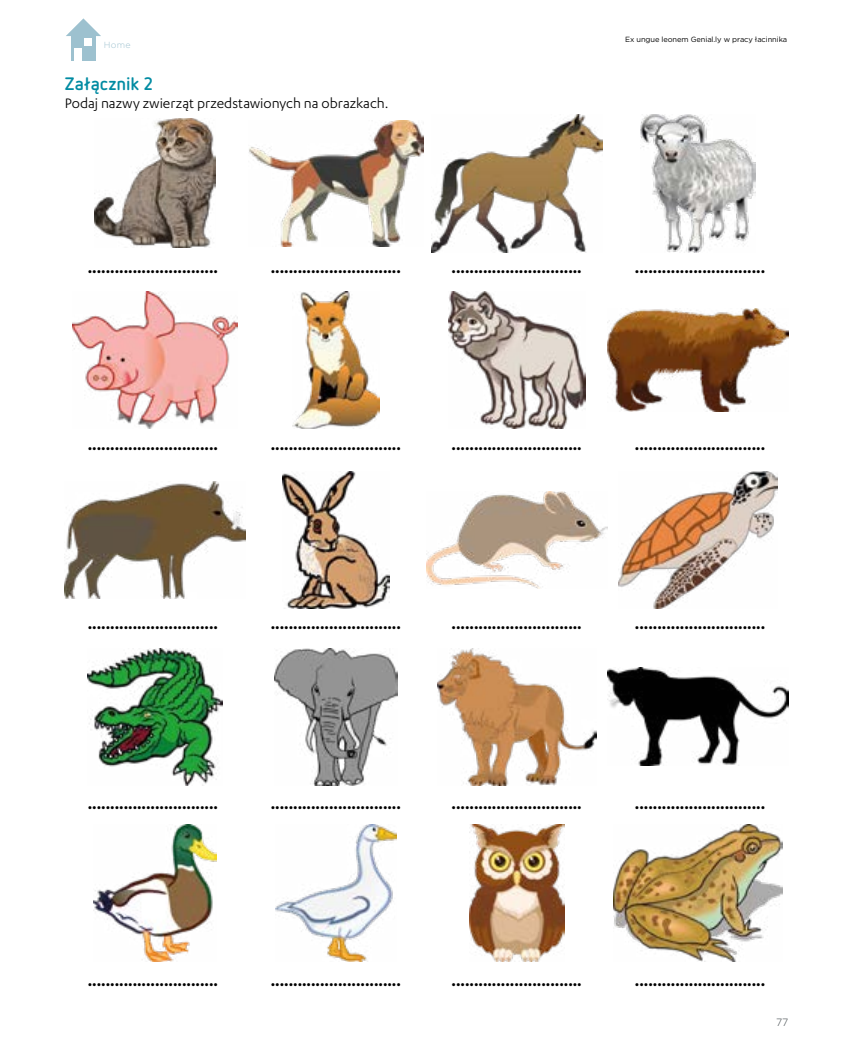
<style>
.page{position:relative;width:851px;height:1063px;background:#fff}
.page>*{position:absolute;margin:0;border:0;box-sizing:border-box;transform-origin:0 0}
.t1{font:700 18px "Netto Pro";letter-spacing:.005em;color:#008ba2}
.t2{font:700 16.5px "Karbon";color:#000}
.t3{font:15.75px "Karbon";color:#000}
.t4{font:300 10.5px "Gotham";color:#3d4548}
.t5{font:300 8.85px "Gotham";color:#9dc1cf}
.t6{font:7.5px "Gotham";letter-spacing:-.01em;color:#000}
</style>
<div class="page">
<div style="left:71px;top:36px;width:25px;height:25px;background:#9dc1cf"></div>
<svg style="left:66px;top:18px;width:35px;height:18px"></svg>
<div style="left:84px;top:38px;width:8px;height:8px;background:#fff"></div>
<div style="left:74px;top:48px;width:8px;height:12px;background:#fff"></div>
<img style="left:95px;top:119px;width:120px;height:129px">
<img style="left:73px;top:291px;width:164px;height:138px">
<img style="left:65px;top:482px;width:180px;height:116px">
<img style="left:88px;top:648px;width:134px;height:137px">
<img style="left:94px;top:825px;width:122px;height:137px">
<img style="left:249px;top:121px;width:174px;height:125px">
<img style="left:292px;top:291px;width:87px;height:138px">
<img style="left:283px;top:471px;width:106px;height:138px">
<img style="left:274px;top:648px;width:123px;height:137px">
<img style="left:276px;top:825px;width:120px;height:137px">
<img style="left:431px;top:115px;width:171px;height:137px">
<img style="left:448px;top:291px;width:137px;height:138px">
<img style="left:426px;top:491px;width:181px;height:98px">
<img style="left:437px;top:648px;width:159px;height:137px">
<img style="left:469px;top:825px;width:95px;height:137px">
<img style="left:640px;top:115px;width:115px;height:137px">
<img style="left:607px;top:308px;width:181px;height:104px">
<img style="left:618px;top:471px;width:159px;height:138px">
<img style="left:607px;top:668px;width:181px;height:98px">
<img style="left:613px;top:825px;width:169px;height:137px">
<p class="t5" style="left:104px;top:39px;width:28px">Home</p>
<p class="t1" style="left:65px;top:72px;width:90px">Załącznik 2</p>
<p class="t3" style="left:65px;top:95px;width:325px">Podaj nazwy zwierząt przedstawionych na obrazkach.</p>
<p class="t6" style="left:625px;top:35px;width:163px">Ex ungue leonem Genial.ly w pracy łacinnika</p>
<p class="t2" style="left:88px;top:259px;width:132px">.............................</p>
<p class="t2" style="left:271px;top:259px;width:132px">.............................</p>
<p class="t2" style="left:451px;top:259px;width:132px">.............................</p>
<p class="t2" style="left:635px;top:259px;width:132px">.............................</p>
<p class="t2" style="left:88px;top:435px;width:132px">.............................</p>
<p class="t2" style="left:271px;top:435px;width:132px">.............................</p>
<p class="t2" style="left:451px;top:435px;width:132px">.............................</p>
<p class="t2" style="left:635px;top:435px;width:132px">.............................</p>
<p class="t2" style="left:88px;top:614px;width:132px">.............................</p>
<p class="t2" style="left:271px;top:614px;width:132px">.............................</p>
<p class="t2" style="left:451px;top:614px;width:132px">.............................</p>
<p class="t2" style="left:635px;top:614px;width:132px">.............................</p>
<p class="t2" style="left:88px;top:794px;width:132px">.............................</p>
<p class="t2" style="left:271px;top:794px;width:132px">.............................</p>
<p class="t2" style="left:451px;top:794px;width:132px">.............................</p>
<p class="t2" style="left:635px;top:794px;width:132px">.............................</p>
<p class="t2" style="left:88px;top:972px;width:132px">.............................</p>
<p class="t2" style="left:271px;top:972px;width:132px">.............................</p>
<p class="t2" style="left:451px;top:972px;width:132px">.............................</p>
<p class="t2" style="left:635px;top:972px;width:132px">.............................</p>
<p class="t4" style="left:776px;top:1016px;width:14px">77</p>
</div>
